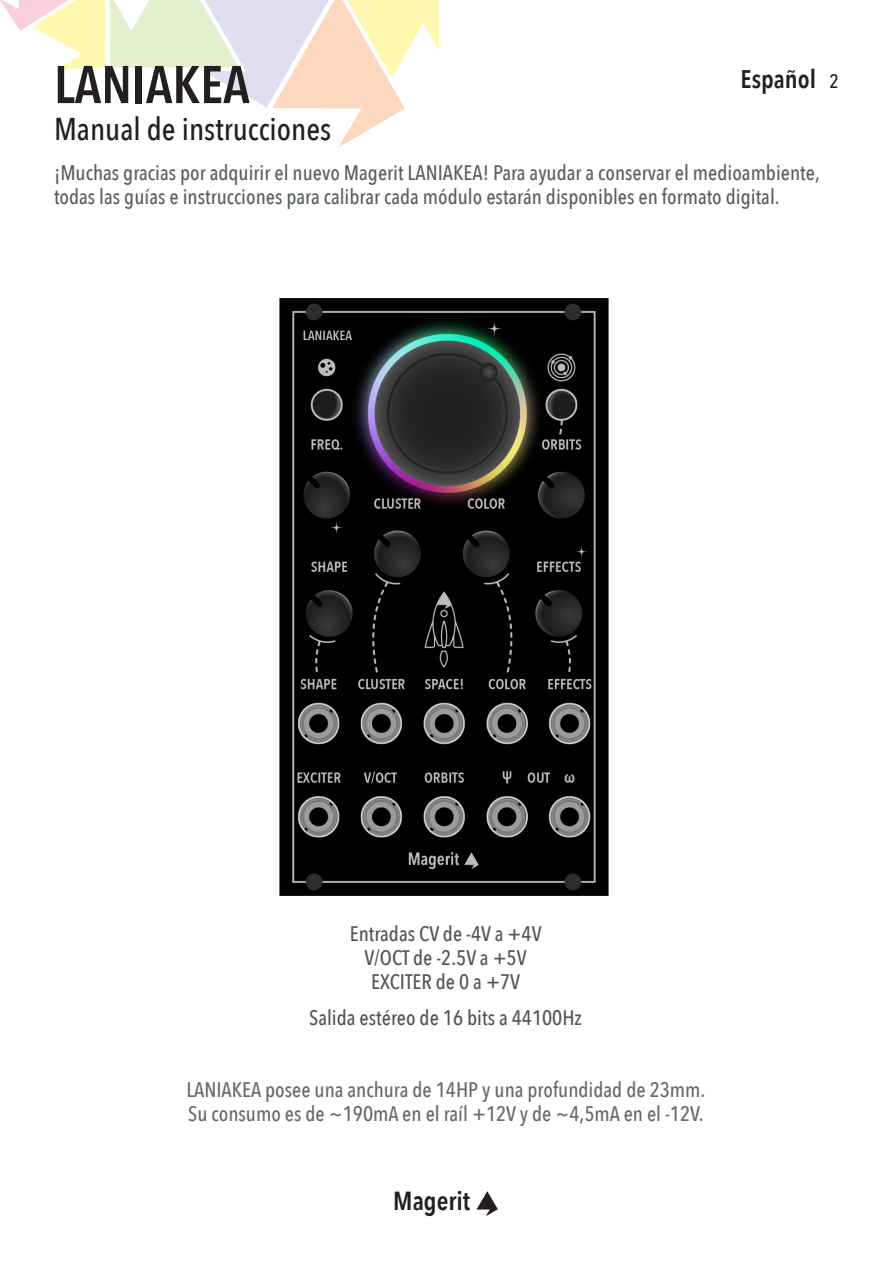
<style>
.page{position:relative;width:893px;height:1263px;background:#fff}
.page>*{position:absolute;margin:0;border:0;box-sizing:border-box;transform-origin:0 0}
.t1{font:600 52.5px "Avenir Next Condensed";color:#231f20}
.t2{font:500 31.5px "Avenir Next Condensed";color:#231f20}
.t3{font:600 26.1px "Avenir Next Condensed";color:#231f20}
.t4{font:600 25.5px "Avenir Next Condensed";color:#231f20}
.t5{font:500 21px/24px "Avenir Next Condensed";color:#595f61}
.t6{font:500 21px/24px "Avenir Next Condensed";color:#64696b}
.t7{font:500 21px "Avenir Next Condensed";color:#505658}
.t8{font:500 19.5px "Avenir Next Condensed";color:#231f20}
</style>
<div class="page">
<svg style="left:0;top:0;width:439px;height:148px"></svg>
<svg style="left:476px;top:1191px;width:22px;height:25px"></svg>
<img style="left:279px;top:298px;width:330px;height:598px">
<p class="t1" style="left:54px;top:39px;width:197px">LANIAKEA</p>
<p class="t2" style="left:54px;top:110px;width:279px">Manual de instrucciones</p>
<p class="t5" style="left:54px;top:161px;width:767px">¡Muchas gracias por adquirir el nuevo Magerit LANIAKEA! Para ayudar a conservar el medioambiente, todas las guías e instrucciones para calibrar cada módulo estarán disponibles en formato digital.</p>
<p class="t4" style="left:740px;top:57px;width:77px">Español</p>
<p class="t8" style="left:830px;top:69px;width:11px">2</p>
<p class="t7" style="left:350px;top:920px;width:193px">Entradas CV de -4V a +4V</p>
<p class="t7" style="left:365px;top:944px;width:164px">V/OCT de -2.5V a +5V</p>
<p class="t7" style="left:371px;top:968px;width:150px">EXCITER de 0 a +7V</p>
<p class="t7" style="left:309px;top:1004px;width:274px">Salida estéreo de 16 bits a 44100Hz</p>
<p class="t6" style="left:186px;top:1078px;width:520px">LANIAKEA posee una anchura de 14HP y una profundidad de 23mm.<br>Su consumo es de ~190mA en el raíl +12V y de ~4,5mA en el -12V.</p>
<p class="t3" style="left:393px;top:1178px;width:78px">Magerit</p>
</div>
